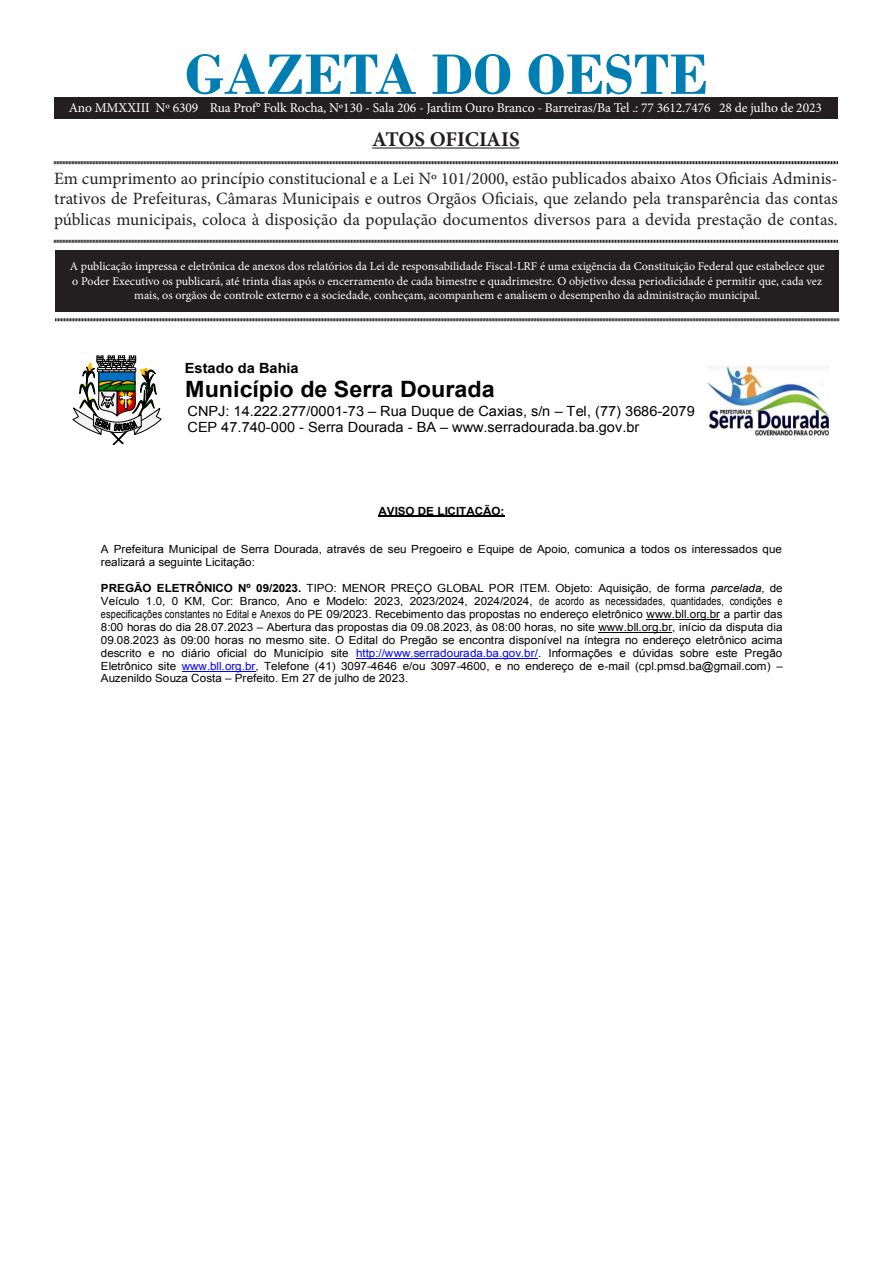
<style>
.page{position:relative;width:893px;height:1263px;background:#fff}
.page>*{position:absolute;margin:0;border:0;box-sizing:border-box;transform-origin:0 0}
.t1{font:700 60px "Bodoni";color:#007eb4}
.t2{font:700 22.5px "Arial";color:#000;scale:1.04 1}
.t3{font:700 21px "Minion Pro";letter-spacing:-.005em;color:#231f20}
.t4{font:17.25px/20.7px "Minion Pro";color:#231f20;text-align:justify}
.t5{font:14.1px/16.4px "Arial";letter-spacing:.005em;color:#000;scale:1.04 1}
.t6{font:700 14.1px "Arial";letter-spacing:.005em;color:#000;scale:1.04 1}
.t7{font:13.5px "Minion Pro";letter-spacing:-.01em;color:#fff}
.t8{font:12px/14.4px "Minion Pro";color:#fff;text-align:center}
.t9{font:11.25px/12.9px "Arial";color:#000;scale:1.04 1}
.t10{font:700 11.25px "Arial";color:#000;scale:1.04 1}
.s1{font-style:inherit}
.s2{font-weight:700}
.s3{font-style:italic}
.s4{color:#00f}
</style>
<div class="page">
<div style="left:55px;top:250px;width:784px;height:61px;background:#231f20"></div>
<hr style="left:372px;top:147px;width:148px;height:2px;background:#231f20">
<svg style="left:54px;top:161px;width:784px;height:4px;background:#908e8e"></svg>
<svg style="left:54px;top:239px;width:784px;height:4px;background:#908e8e"></svg>
<svg style="left:55px;top:318px;width:784px;height:4px;background:#908e8e"></svg>
<div style="left:54px;top:98px;width:784px;height:20px;background:#231f20"></div>
<img style="left:707px;top:367px;width:122px;height:69px">
<svg style="left:72px;top:356px;width:90px;height:89px"></svg>
<hr style="left:379px;top:516px;width:126px;height:1px;background:#000">
<hr style="left:647px;top:619px;width:73px;height:1px;background:#000">
<hr style="left:598px;top:632px;width:74px;height:1px;background:#000">
<hr style="left:356px;top:658px;width:182px;height:1px;background:#00f">
<hr style="left:182px;top:671px;width:73px;height:1px;background:#00f">
<p class="t1" style="left:185px;top:39px;width:525px">GAZETA DO OESTE</p>
<p class="t3" style="left:372px;top:124px;width:149px">ATOS OFICIAIS</p>
<p class="t4" style="left:54px;top:168px;width:785px">Em cumprimento ao princípio constitucional e a Lei Nº 101/2000, estão publicados abaixo Atos Oficiais Adminis&shy;trativos de Prefeituras, Câmaras Municipais e outros Orgãos Oficiais, que zelando pela transparência das contas públicas municipais, coloca à disposição da população documentos diversos para a devida prestação de contas.</p>
<p class="t8" style="left:70px;top:259px;width:756px">A publicação impressa e eletrônica de anexos dos relatórios da Lei de responsabilidade Fiscal-LRF é uma exigência da Constituição Federal que estabelece que o Poder Executivo os publicará, até trinta dias após o encerramento de cada bimestre e quadrimestre. O objetivo dessa periodicidade é permitir que, cada vez mais, os orgãos de controle externo e a sociedade, conheçam, acompanhem e analisem o desempenho da administração municipal.</p>
<p class="t7" style="left:69px;top:98px;width:755px">Ano MMXXIII Nº 6309 Rua Prof° Folk Rocha, Nº130 - Sala 206 - Jardim Ouro Branco - Barreiras/Ba Tel .: 77 3612.7476 28 de julho de 2023</p>
<p class="t6" style="left:185px;top:359px;width:111px">Estado da Bahia</p>
<p class="t2" style="left:185px;top:374px;width:299px">Município de Serra Dourada</p>
<p class="t5" style="left:188px;top:403px;width:489px">CNPJ: 14.222.277/0001-73 <span class="s1">–</span> Rua Duque de Caxias, s/n <span class="s1">–</span> Tel, (77) 3686-2079<br>CEP 47.740-000 - Serra Dourada - BA <span class="s1">–</span> www.serradourada.ba.gov.br</p>
<p class="t10" style="left:379px;top:503px;width:123px">AVISO DE LICITAÇÃO:</p>
<p class="t9" style="left:101px;top:543px;width:656px">A Prefeitura Municipal de Serra Dourada, através de seu Pregoeiro e Equipe de Apoio, comunica a todos os interessados que realizará a seguinte Licitação:</p>
<p class="t9" style="left:101px;top:582px;width:657px;text-align:justify"><span class="s2">PREGÃO ELETRÔNICO Nº 09/2023.</span> TIPO: MENOR PREÇO GLOBAL POR ITEM. Objeto: Aquisição, de forma <span class="s3">parcelada</span>, de Veículo 1.0, 0 KM, Cor: Branco, Ano e Modelo: 2023, 2023/2024, 2024/2024, de acordo as necessidades, quantidades, condições e especificações constantes no Edital e Anexos do PE 09/2023. Recebimento das propostas no endereço eletrônico www.bll.org.br a partir das 8:00 horas do dia 28.07.2023 <span class="s1">–</span> Abertura das propostas dia 09.08.2023, às 08:00 horas, no site www.bll.org.br, início da disputa dia 09.08.2023 às 09:00 horas no mesmo site. O Edital do Pregão se encontra disponível na íntegra no endereço eletrônico acima descrito e no diário oficial do Município site <span class="s4">http://www.serradourada.ba.gov.br/</span>. Informações e dúvidas sobre este Pregão Eletrônico site <span class="s4">www.bll.org.br</span>, Telefone (41) 3097-4646 e/ou 3097-4600, e no endereço de e-mail (cpl.pmsd.ba@gmail.com) <span class="s1">– </span>Auzenildo Souza Costa <span class="s1">–</span> Prefeito. Em 27 de julho de 2023.</p>
</div>
